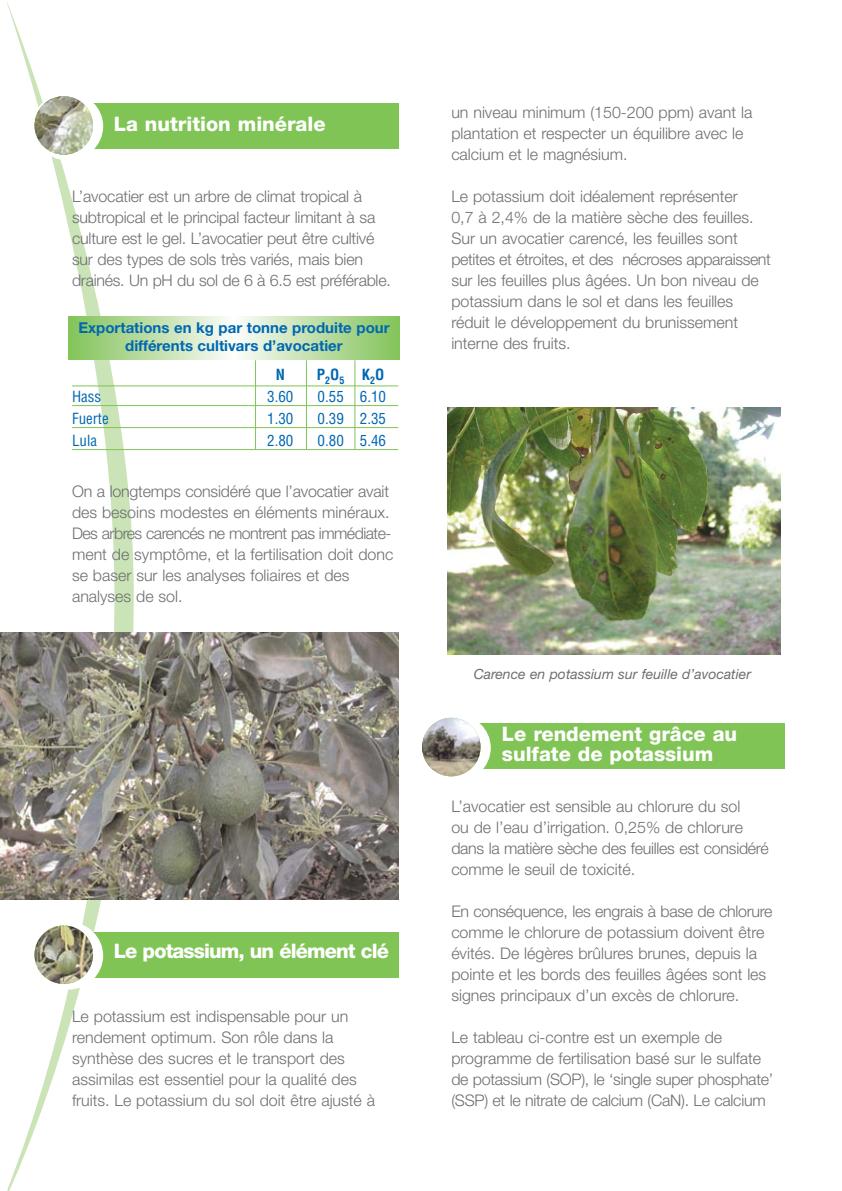
<style>
.page{position:relative;width:842px;height:1191px;background:#fff}
.page>*{position:absolute;margin:0;border:0;box-sizing:border-box;transform-origin:0 0}
.t1{font:800 20px/20px "Helvetica Neue LT Std";color:#fff}
.t2{font:800 20px "Helvetica Neue LT Std";letter-spacing:-.045em;color:#fff}
.t3{font:300 16px/21px "Helvetica Neue LT Std";color:#6c6e70}
.t4{font:700 15px/18px "Helvetica Neue";color:#0067b1;text-align:center}
.t5{font:condensed 15px "Helvetica";color:#0067b1}
.t6{font:700 condensed 15px "Helvetica";color:#0067b1}
.t7{font:italic 14px "Helvetica Neue";color:#6c6e70}
</style>
<div class="page">
<svg style="left:117px;top:148px;width:19px;height:830px"></svg>
<svg style="left:0;top:2px;width:117px;height:1189px"></svg>
<div style="left:66px;top:103px;width:332px;height:45px;background:#80c456"></div>
<div style="left:32px;top:92px;width:71px;height:68px;background:#fff;border-radius:50%"></div>
<img style="left:35px;top:96px;width:58px;height:59px;border-radius:50%">
<img style="left:448px;top:407px;width:333px;height:247px">
<div style="left:66px;top:932px;width:332px;height:45px;background:#80c456"></div>
<div style="left:32px;top:921px;width:71px;height:68px;background:#fff;border-radius:50%"></div>
<img style="left:35px;top:925px;width:58px;height:59px;border-radius:50%">
<hr style="left:72px;top:385px;width:326px;height:1px;background:#80c456">
<hr style="left:72px;top:405px;width:326px;height:1px;background:#80c456">
<hr style="left:72px;top:427px;width:326px;height:1px;background:#80c456">
<hr style="left:72px;top:449px;width:326px;height:1px;background:#80c456">
<div style="left:184px;top:316px;width:100px;height:44px;background:#d8eac9"></div>
<div style="left:189px;top:316px;width:90px;height:44px;background:#dbecce"></div>
<div style="left:193px;top:316px;width:82px;height:44px;background:#deeed2"></div>
<div style="left:198px;top:316px;width:72px;height:44px;background:#e1efd7"></div>
<div style="left:202px;top:316px;width:64px;height:44px;background:#e4f1db"></div>
<div style="left:207px;top:316px;width:54px;height:44px;background:#e9f3e0"></div>
<div style="left:211px;top:316px;width:46px;height:44px;background:#ebf5e4"></div>
<div style="left:215px;top:316px;width:38px;height:44px;background:#eef6e9"></div>
<div style="left:219px;top:316px;width:30px;height:44px;background:#f1f8ed"></div>
<div style="left:223px;top:316px;width:22px;height:44px;background:#f4f9f1"></div>
<div style="left:227px;top:316px;width:14px;height:44px;background:#f8fbf6"></div>
<div style="left:230px;top:316px;width:8px;height:44px;background:#fcfdf9"></div>
<hr style="left:233px;top:316px;width:2px;height:44px;background:#fff">
<hr style="left:255px;top:360px;width:1px;height:90px;background:#80c456">
<hr style="left:306px;top:360px;width:1px;height:90px;background:#80c456">
<hr style="left:354px;top:360px;width:1px;height:90px;background:#80c456">
<img style="left:0;top:632px;width:399px;height:267px">
<div style="left:443px;top:723px;width:342px;height:45px;background:#80c456"></div>
<div style="left:420px;top:714px;width:71px;height:68px;background:#fff;border-radius:50%"></div>
<img style="left:422px;top:718px;width:59px;height:58px;border-radius:50%">
<p class="t1" style="left:114px;top:116px;width:213px">La nutrition minérale</p>
<p class="t3" style="left:72px;top:188px;width:320px">L’avocatier est un arbre de climat tropical à subtropical et le principal facteur limitant à sa culture est le gel. L’avocatier peut être cultivé sur des types de sols très variés, mais bien drainés. Un pH du sol de 6 à 6.5 est préférable.</p>
<p class="t4" style="left:78px;top:320px;width:313px">Exportations en kg par tonne produite pour différents cultivars d’avocatier</p>
<p class="t6" style="left:276px;top:369px;width:11px">N</p>
<p class="t6" style="left:317px;top:369px;width:69px">P<sub>2</sub>O<sub>5</sub> K<sub>2</sub>O</p>
<p class="t5" style="left:72px;top:391px;width:31px">Hass</p>
<p class="t5" style="left:267px;top:391px;width:28px">3.60</p>
<p class="t5" style="left:318px;top:391px;width:70px">0.55 6.10</p>
<p class="t5" style="left:72px;top:413px;width:38px">Fuerte</p>
<p class="t5" style="left:267px;top:413px;width:28px">1.30</p>
<p class="t5" style="left:318px;top:413px;width:70px">0.39 2.35</p>
<p class="t5" style="left:72px;top:435px;width:26px">Lula</p>
<p class="t5" style="left:267px;top:435px;width:28px">2.80</p>
<p class="t5" style="left:318px;top:435px;width:70px">0.80 5.46</p>
<p class="t3" style="left:72px;top:482px;width:323px">On a longtemps considéré que l’avocatier avait des besoins modestes en éléments minéraux.<br>Des arbres carencés ne montrent pas immédiate&shy;ment de symptôme, et la fertilisation doit donc se baser sur les analyses foliaires et des analyses de sol.</p>
<p class="t2" style="left:114px;top:944px;width:277px">Le potassium, un élément clé</p>
<p class="t3" style="left:72px;top:1007px;width:305px">Le potassium est indispensable pour un rendement optimum. Son rôle dans la synthèse des sucres et le transport des assimilas est essentiel pour la qualité des fruits. Le potassium du sol doit être ajusté à</p>
<p class="t3" style="left:451px;top:104px;width:303px">un niveau minimum (150-200 ppm) avant la plantation et respecter un équilibre avec le calcium et le magnésium.</p>
<p class="t3" style="left:451px;top:188px;width:321px">Le potassium doit idéalement représenter<br>0,7 à 2,4% de la matière sèche des feuilles.<br>Sur un avocatier carencé, les feuilles sont petites et étroites, et des nécroses apparaissent sur les feuilles plus âgées. Un bon niveau de potassium dans le sol et dans les feuilles réduit le développement du brunissement interne des fruits.</p>
<p class="t7" style="left:474px;top:669px;width:279px">Carence en potassium sur feuille d’avocatier</p>
<p class="t1" style="left:502px;top:725px;width:237px">Le rendement grâce au sulfate de potassium</p>
<p class="t3" style="left:451px;top:797px;width:319px">L’avocatier est sensible au chlorure du sol<br>ou de l’eau d’irrigation. 0,25% de chlorure dans la matière sèche des feuilles est considéré comme le seuil de toxicité.</p>
<p class="t3" style="left:451px;top:902px;width:323px">En conséquence, les engrais à base de chlorure comme le chlorure de potassium doivent être évités. De légères brûlures brunes, depuis la pointe et les bords des feuilles âgées sont les signes principaux d’un excès de chlorure.</p>
<p class="t3" style="left:451px;top:1028px;width:323px">Le tableau ci-contre est un exemple de programme de fertilisation basé sur le sulfate de potassium (SOP), le ‘single super phosphate’ (SSP) et le nitrate de calcium (CaN). Le calcium</p>
</div>
